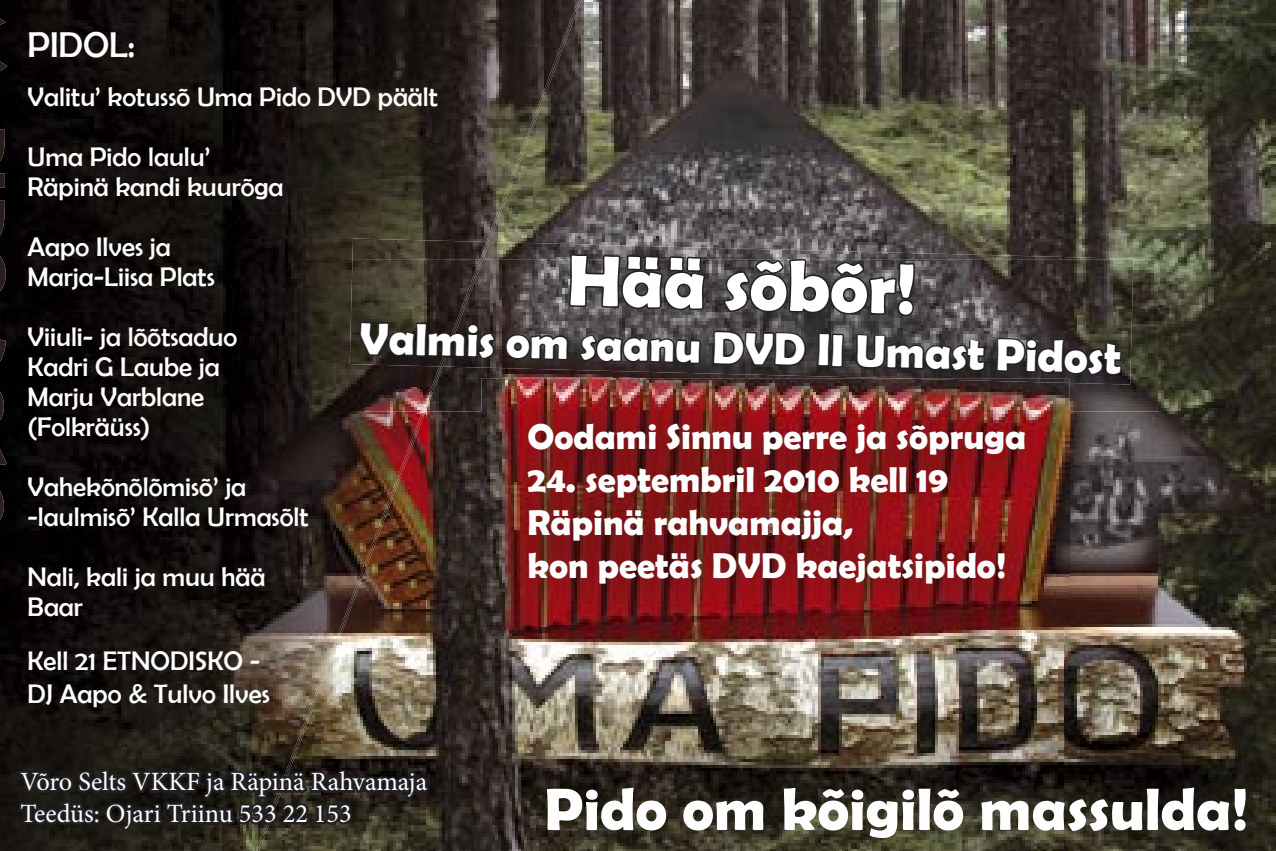
<style>
.page{position:relative;width:1276px;height:851px;background:#fff}
.page>*{position:absolute;margin:0;border:0;box-sizing:border-box;transform-origin:0 0}
.t1{font:700 72px "Berlin Sans FB Demi";color:#fff}
.t2{font:700 60px "Berlin Sans FB Demi";color:#fff}
.t3{font:700 45px "Berlin Sans FB Demi";color:#fff}
.t4{font:700 36px/43.2px "Berlin Sans FB Demi";color:#fff}
.t5{font:36px "Berlin Sans FB";color:#fff}
.t6{font:27px/30px "Berlin Sans FB";color:#fff}
.t7{font:26.4px/31.5px "Minion Pro";color:#fff}
</style>
<div class="page">
<img style="left:581px;top:0;width:695px;height:318px">
<img style="left:426px;top:533px;width:104px;height:317px">
<img style="left:387px;top:639px;width:39px;height:211px">
<img style="left:1064px;top:318px;width:212px;height:532px">
<img style="left:530px;top:626px;width:534px;height:224px">
<img style="left:0;top:0;width:481px;height:533px">
<img style="left:0;top:531px;width:387px;height:319px">
<img style="left:0;top:19px;width:7px;height:501px">
<img style="left:470px;top:0;width:110px;height:242px">
<img style="left:363px;top:364px;width:109px;height:275px">
<img style="left:256px;top:531px;width:109px;height:319px">
<img style="left:442px;top:259px;width:716px;height:152px">
<img style="left:365px;top:366px;width:57px;height:45px">
<img style="left:441px;top:366px;width:1px;height:45px">
<img style="left:422px;top:366px;width:19px;height:45px">
<img style="left:490px;top:242px;width:643px;height:17px">
<img style="left:350px;top:238px;width:136px;height:126px">
<img style="left:488px;top:242px;width:2px;height:17px">
<img style="left:480px;top:242px;width:8px;height:17px">
<img style="left:442px;top:259px;width:691px;height:125px">
<img style="left:365px;top:259px;width:74px;height:107px">
<img style="left:481px;top:259px;width:2px;height:107px">
<img style="left:439px;top:259px;width:42px;height:107px">
<svg style="left:569px;top:254px;width:136px;height:56px;background:#423f42"></svg>
<svg style="left:723px;top:259px;width:192px;height:57px;background:#444044"></svg>
<svg style="left:359px;top:321px;width:136px;height:38px;background:#272320"></svg>
<svg style="left:505px;top:334px;width:63px;height:26px;background:#353032"></svg>
<svg style="left:580px;top:335px;width:121px;height:29px;background:#383537"></svg>
<svg style="left:712px;top:330px;width:94px;height:36px;background:#39373a"></svg>
<svg style="left:817px;top:333px;width:27px;height:34px"></svg>
<svg style="left:856px;top:334px;width:129px;height:37px;background:#383538"></svg>
<svg style="left:996px;top:338px;width:125px;height:37px;background:#2d2b2b"></svg>
<img style="left:481px;top:378px;width:588px;height:248px">
<img style="left:888px;top:378px;width:181px;height:5px">
<svg style="left:19px;top:768px;width:411px;height:62px;background:#211f1d"></svg>
<h3 class="t5" style="left:28px;top:25px;width:109px">PIDOL:</h3>
<p class="t6" style="left:28px;top:82px;width:412px">Valitu’ kotussõ Uma Pido DVD päält</p>
<p class="t6" style="left:28px;top:142px;width:257px">Uma Pido laulu’<br>Räpinä kandi kuurõga</p>
<p class="t6" style="left:28px;top:232px;width:189px">Aapo Ilves ja<br>Marja-Liisa Plats</p>
<p class="t6" style="left:28px;top:322px;width:211px">Viiuli- ja lõõtsaduo<br>Kadri G Laube ja<br>Marju Varblane (Folkräüss)</p>
<p class="t6" style="left:28px;top:472px;width:283px">Vahekõnõlõmisõ’ ja -laulmisõ’ Kalla Urmasõlt</p>
<h1 class="t1" style="left:569px;top:237px;width:350px;rotate:2deg">Hää sõbõr!</h1>
<h3 class="t3" style="left:361px;top:308px;width:763px;rotate:2deg">Valmis om saanu DVD II Umast Pidost</h3>
<h3 class="t4" style="left:527px;top:414px;width:500px">Oodami Sinnu perre ja sõpruga</h3>
<h3 class="t4" style="left:527px;top:457px;width:480px">24. septembril 2010 kell 19<br>Räpinä rahvamajja,<br>kon peetäs DVD kaejatsipido!</h3>
<p class="t6" style="left:28px;top:562px;width:239px">Nali, kali ja muu hää<br>Baar</p>
<p class="t6" style="left:28px;top:644px;width:244px;line-height:32.4px">Kell 21 ETNODISKO -<br>DJ Aapo &amp; Tulvo Ilves</p>
<p class="t7" style="left:20px;top:766px;width:408px">Võro Selts VKKF ja Räpinä Rahvamaja<br>Teedüs: Ojari Triinu 533 22 153</p>
<h2 class="t2" style="left:544px;top:774px;width:705px">Pido om kõigilõ massulda!</h2>
</div>
